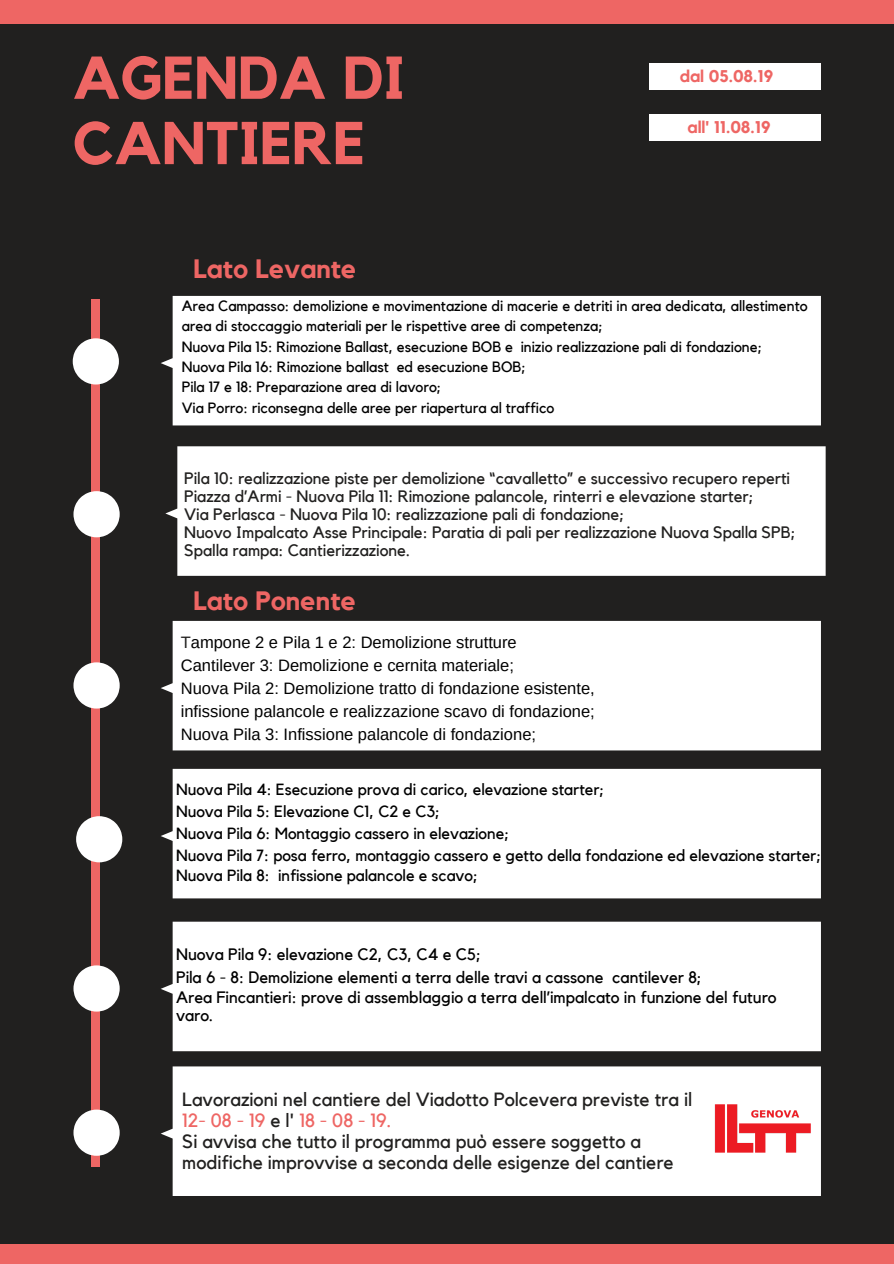
<style>
.page{position:relative;width:894px;height:1264px;background:#fff}
.page>*{position:absolute;margin:0;border:0;box-sizing:border-box;transform-origin:0 0}
.t1{font:700 59.55px/65.2px "Kollektif";color:#ee6664}
.t2{font:700 26.55px "Kollektif";color:#ee6664}
.t3{font:19.05px/21px "Kollektif";color:#21201f}
.t4{font:700 16.95px "Kollektif";color:#ee6664}
.t5{font:16.5px/18px "Kollektif";color:#21201f}
.t6{font:16.5px/23px "Arimo";color:#000}
.t7{font:16.5px/22.8px "Kollektif";color:#000}
.t8{font:16.2px/22.2px "Kollektif";color:#000}
.t9{font:14.85px/20.4px "Kollektif";color:#000}
.s1{color:#21201f}
.s2{color:#ee6664}
</style>
<div class="page">
<div style="left:0;top:0;width:893px;height:1263px;background:#21201f"></div>
<div style="left:161px;top:296px;width:659px;height:129px;background:#fff"></div>
<div style="left:165px;top:446px;width:660px;height:130px;background:#fff"></div>
<div style="left:161px;top:621px;width:659px;height:129px;background:#fff"></div>
<div style="left:161px;top:921px;width:659px;height:130px;background:#fff"></div>
<div style="left:161px;top:1066px;width:659px;height:129px;background:#fff"></div>
<div style="left:92px;top:299px;width:7px;height:867px;background:#ee6664"></div>
<svg style="left:73px;top:491px;width:47px;height:46px"></svg>
<svg style="left:73px;top:662px;width:47px;height:46px"></svg>
<svg style="left:73px;top:965px;width:47px;height:46px"></svg>
<svg style="left:73px;top:1109px;width:47px;height:46px"></svg>
<svg style="left:73px;top:338px;width:46px;height:46px"></svg>
<div style="left:0;top:1244px;width:893px;height:19px;background:#ee6664"></div>
<div style="left:0;top:0;width:893px;height:24px;background:#ee6664"></div>
<div style="left:649px;top:64px;width:171px;height:26px;background:#fff"></div>
<div style="left:649px;top:114px;width:171px;height:26px;background:#fff"></div>
<img style="left:704px;top:1096px;width:116px;height:64px">
<svg style="left:76px;top:816px;width:46px;height:46px"></svg>
<div style="left:161px;top:768px;width:659px;height:130px;background:#fff"></div>
<h1 class="t1" style="left:73px;top:48px;width:333px">AGENDA DI<br>CANTIERE</h1>
<h2 class="t2" style="left:193px;top:256px;width:165px">Lato Levante</h2>
<p class="t4" style="left:679px;top:68px;width:95px">dal 05.08.19</p>
<p class="t4" style="left:687px;top:119px;width:85px">all' 11.08.19</p>
<p class="t9" style="left:182px;top:296px;width:627px">Area Campasso: demolizione e movimentazione di macerie e detriti in area dedicata, allestimento area di stoccaggio materiali per le rispettive aree di competenza;<br>Nuova Pila 15: Rimozione Ballast, esecuzione BOB e inizio realizzazione pali di fondazione; Nuova Pila 16: Rimozione ballast ed esecuzione BOB;<br>Pila 17 e 18: Preparazione area di lavoro;<br>Via Porro: riconsegna delle aree per riapertura al traffico</p>
<p class="t5" style="left:184px;top:469px;width:612px">Pila 10: realizzazione piste per demolizione “cavalletto” e successivo recupero reperti Piazza d’Armi - Nuova Pila 11: Rimozione palancole, rinterri e elevazione starter;<br>Via Perlasca - Nuova Pila 10: realizzazione pali di fondazione;<br>Nuovo Impalcato Asse Principale: Paratia di pali per realizzazione Nuova Spalla SPB; Spalla rampa: Cantierizzazione.</p>
<h2 class="t2" style="left:193px;top:588px;width:164px">Lato Ponente</h2>
<p class="t6" style="left:181px;top:631px;width:415px"><span class="s1">T</span>ampone 2 e Pila 1 e 2: Demolizione strutture Cantilever 3: Demolizione e cernita materiale;<br>Nuova Pila 2: Demolizione tratto di fondazione esistente, infissione palancole e realizzazione scavo di fondazione; Nuova Pila 3: Infissione palancole di fondazione;</p>
<p class="t8" style="left:176px;top:778px;width:646px">Nuova Pila 4: Esecuzione prova di carico, elevazione starter;<br>Nuova Pila 5: Elevazione C1, C2 e C3;<br>Nuova Pila 6: Montaggio cassero in elevazione;<br>Nuova Pila 7: posa ferro, montaggio cassero e getto della fondazione ed elevazione starter;</p>
<p class="t8" style="left:176px;top:864px;width:303px">Nuova Pila 8: infissione palancole e scavo;</p>
<p class="t7" style="left:176px;top:943px;width:526px">Nuova Pila 9: elevazione C2, C3, C4 e C5;<br>Pila 6 - 8: Demolizione elementi a terra delle travi a cassone cantilever 8;</p>
<p class="t7" style="left:176px;top:989px;width:602px;line-height:18.1px">Area Fincantieri: prove di assemblaggio a terra dell’impalcato in funzione del futuro varo.</p>
<p class="t3" style="left:182px;top:1089px;width:511px">Lavorazioni nel cantiere del Viadotto Polcevera previste tra il <span class="s2">12-08-19</span>el'<span class="s2">18-08-19.<br></span>Si avvisa che tutto il programma può essere soggetto a modifiche improvvise a seconda delle esigenze del cantiere</p>
</div>
